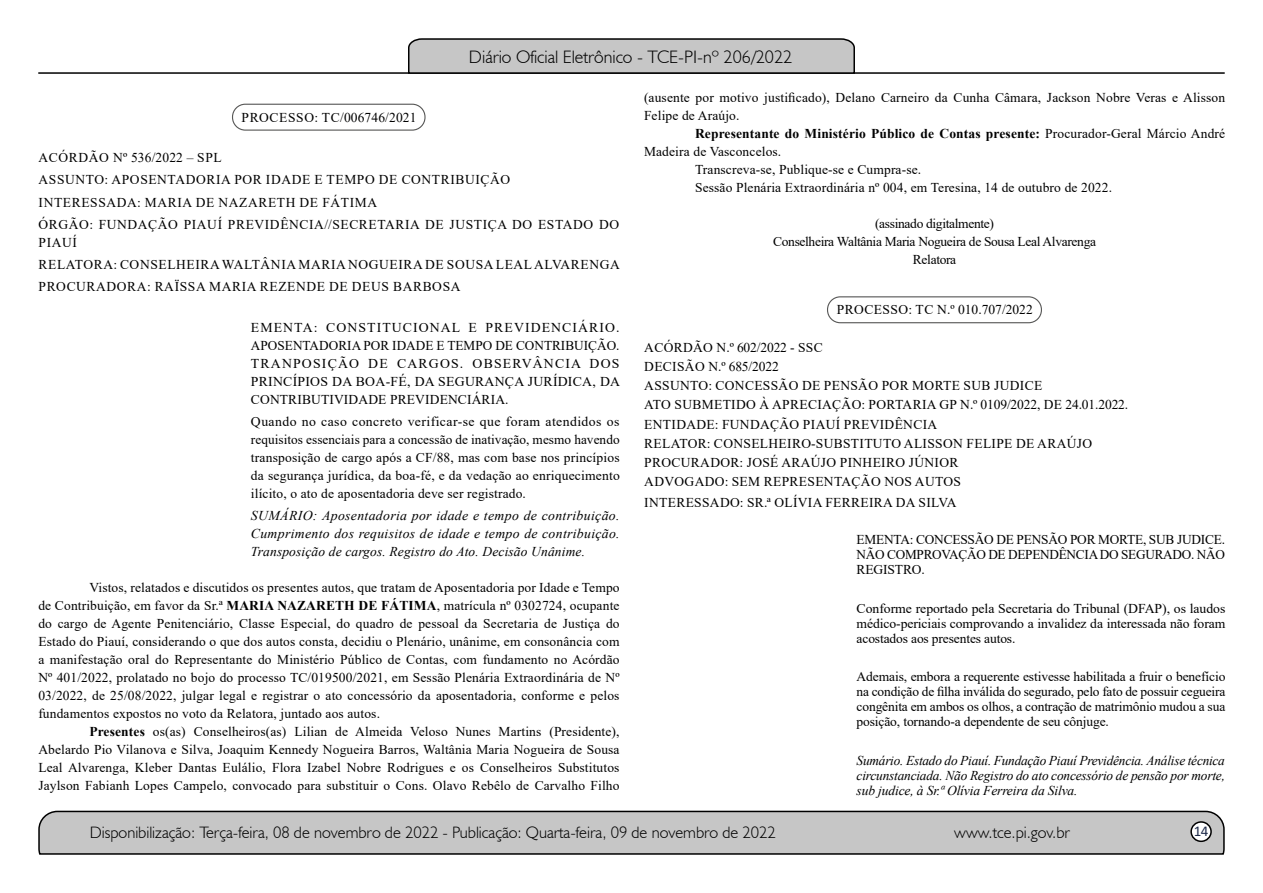
<style>
.page{position:relative;width:1263px;height:893px;background:#fff}
.page>*{position:absolute;margin:0;border:0;box-sizing:border-box;transform-origin:0 0}
.t1{font:300 18px "Humanist 521 BT";color:#000}
.t2{font:300 16.5px "Humanist 521 BT";color:#000}
.t3{font:15px "Calibri";color:#212d4c}
.t4{font:13.5px/18px "Times New Roman";letter-spacing:.01em;color:#000;text-align:justify}
.t5{font:italic 13.5px/18px "Times New Roman";letter-spacing:-.01em;color:#000;text-align:justify}
.t6{font:13.5px/22.2px "Times New Roman";letter-spacing:.045em;color:#000}
.t7{font:13.5px/18px "Times New Roman";letter-spacing:-.025em;color:#000;text-align:center}
.t8{font:700 13.5px "Times New Roman";letter-spacing:.01em;color:#000}
.t9{font:13.5px "Times New Roman";letter-spacing:.035em;color:#000}
.t10{font:13.5px "Times New Roman";letter-spacing:.03em;color:#000}
.s1{font-weight:700}
.s2{font-weight:400}
</style>
<div class="page">
<svg style="left:38px;top:810px;width:1187px;height:45px"></svg>
<div style="left:1191px;top:822px;width:20px;height:19px;background:#fff;border-radius:50%"></div>
<div style="left:1190px;top:821px;width:22px;height:21px;border:2px solid #000;border-radius:50%"></div>
<hr style="left:38px;top:72px;width:1187px;height:2px;background:#000">
<svg style="left:407px;top:38px;width:449px;height:36px"></svg>
<div style="left:232px;top:104px;width:194px;height:27px;border:1px solid #575756;border-radius:13px"></div>
<div style="left:827px;top:296px;width:215px;height:27px;border:1px solid #575756;border-radius:13px"></div>
<h1 class="t1" style="left:469px;top:46px;width:325px">Diário Oficial Eletrônico - TCE-PI-nº 206/2022</h1>
<p class="t10" style="left:242px;top:108px;width:177px">PROCESSO: TC/006746/2021</p>
<p class="t6" style="left:39px;top:146px;width:582px">ACÓRDÃO Nº 536/2022 – SPL<br>ASSUNTO: APOSENTADORIA POR IDADE E TEMPO DE CONTRIBUIÇÃO<br>INTERESSADA: MARIA DE NAZARETH DE FÁTIMA<br>ÓRGÃO: FUNDAÇÃO PIAUÍ PREVIDÊNCIA//SECRETARIA DE JUSTIÇA DO ESTADO DO</p>
<p class="t6" style="left:39px;top:231px;width:583px">PIAUÍ<br>RELATORA: CONSELHEIRA WALTÂNIA MARIA NOGUEIRA DE SOUSA LEAL ALVARENGA<br>PROCURADORA: RAÏSSA MARIA REZENDE DE DEUS BARBOSA</p>
<p class="t4" style="left:251px;top:318px;width:371px">EMENTA: CONSTITUCIONAL E PREVIDENCIÁRIO.<br>APOSENTADORIA POR IDADE E TEMPO DE CONTRIBUIÇÃO.<br>TRANPOSIÇÃO DE CARGOS. OBSERVÂNCIA DOS PRINCÍPIOS DA BOA-FÉ, DA SEGURANÇA JURÍDICA, DA CONTRIBUTIVIDADE PREVIDENCIÁRIA.</p>
<p class="t4" style="left:251px;top:412px;width:370px">Quando no caso concreto verificar-se que foram atendidos os requisitos essenciais para a concessão de inativação, mesmo havendo transposição de cargo após a CF/88, mas com base nos princípios da segurança jurídica, da boa-fé, e da vedação ao enriquecimento ilícito, o ato de aposentadoria deve ser registrado.</p>
<p class="t5" style="left:251px;top:506px;width:370px">SUMÁRIO: Aposentadoria por idade e tempo de contribuição.<br>Cumprimento dos requisitos de idade e tempo de contribuição.<br>Transposição de cargos. Registro do Ato. Decisão Unânime.</p>
<p class="t4" style="left:38px;top:578px;width:583px;text-indent:51px">Vistos, relatados e discutidos os presentes autos, que tratam de Aposentadoria por Idade e Tempo de Contribuição, em favor da Sr.ª <span class="s1">MARIA NAZARETH DE FÁTIMA</span>, matrícula nº 0302724, ocupante do cargo de Agente Penitenciário, Classe Especial, do quadro de pessoal da Secretaria de Justiça do Estado do Piauí, considerando o que dos autos consta, decidiu o Plenário, unânime, em consonância com a manifestação oral do Representante do Ministério Público de Contas, com fundamento no Acórdão Nº 401/2022, prolatado no bojo do processo TC/019500/2021, em Sessão Plenária Extraordinária de Nº 03/2022, de 25/08/2022, julgar legal e registrar o ato concessório da aposentadoria, conforme e pelos fundamentos expostos no voto da Relatora, juntado aos autos.</p>
<p class="t4" style="left:38px;top:722px;width:583px;text-indent:51px"><span class="s1">Presentes</span> os(as) Conselheiros(as) Lilian de Almeida Veloso Nunes Martins (Presidente), Abelardo Pio Vilanova e Silva, Joaquim Kennedy Nogueira Barros, Waltânia Maria Nogueira de Sousa Leal Alvarenga, Kleber Dantas Eulálio, Flora Izabel Nobre Rodrigues e os Conselheiros Substitutos Jaylson Fabianh Lopes Campelo, convocado para substituir o Cons. Olavo Rebêlo de Carvalho Filho</p>
<p class="t4" style="left:644px;top:88px;width:583px">(ausente por motivo justificado), Delano Carneiro da Cunha Câmara, Jackson Nobre Veras e Alisson<br>Felipe de Araújo.</p>
<p class="t8" style="left:695px;top:123px;width:532px">Representante do Ministério Público de Contas presente: <span class="s2">Procurador-Geral Márcio André</span></p>
<p class="t4" style="left:644px;top:142px;width:139px">Madeira de Vasconcelos.</p>
<p class="t4" style="left:695px;top:160px;width:228px">Transcreva-se, Publique-se e Cumpra-se.</p>
<p class="t4" style="left:695px;top:178px;width:419px">Sessão Plenária Extraordinária nº 004, em Teresina, 14 de outubro de 2022.</p>
<p class="t7" style="left:773px;top:214px;width:324px">(assinado digitalmente)<br>Conselheira Waltânia Maria Nogueira de Sousa Leal Alvarenga<br>Relatora</p>
<p class="t9" style="left:837px;top:300px;width:198px">PROCESSO: TC N.º 010.707/2022</p>
<p class="t4" style="left:644px;top:337px;width:485px;line-height:19.2px;text-align:left">ACÓRDÃO N.º 602/2022 - SSC<br>DECISÃO N.º 685/2022<br>ASSUNTO: CONCESSÃO DE PENSÃO POR MORTE SUB JUDICE<br>ATO SUBMETIDO À APRECIAÇÃO: PORTARIA GP N.º 0109/2022, DE 24.01.2022.<br>ENTIDADE: FUNDAÇÃO PIAUÍ PREVIDÊNCIA<br>RELATOR: CONSELHEIRO-SUBSTITUTO ALISSON FELIPE DE ARAÚJO PROCURADOR: JOSÉ ARAÚJO PINHEIRO JÚNIOR<br>ADVOGADO: SEM REPRESENTAÇÃO NOS AUTOS</p>
<p class="t4" style="left:644px;top:493px;width:314px">INTERESSADO: SR.ª OLÍVIA FERREIRA DA SILVA</p>
<p class="t4" style="left:857px;top:532px;width:370px;line-height:15px">EMENTA: CONCESSÃO DE PENSÃO POR MORTE, SUB JUDICE.<br>NÃO COMPROVAÇÃO DE DEPENDÊNCIA DO SEGURADO. NÃO REGISTRO.</p>
<p class="t4" style="left:857px;top:600px;width:370px;line-height:15px">Conforme reportado pela Secretaria do Tribunal (DFAP), os laudos médico-periciais comprovando a invalidez da interessada não foram acostados aos presentes autos.</p>
<p class="t4" style="left:857px;top:669px;width:370px;line-height:15px">Ademais, embora a requerente estivesse habilitada a fruir o benefício na condição de filha inválida do segurado, pelo fato de possuir cegueira congênita em ambos os olhos, a contração de matrimônio mudou a sua posição, tornando-a dependente de seu cônjuge.</p>
<p class="t5" style="left:857px;top:752px;width:370px;line-height:15px">Sumário. Estado do Piauí. Fundação Piauí Previdência. Análise técnica circunstanciada. Não Registro do ato concessório de pensão por morte, sub judice, à Sr.ª Olívia Ferreira da Silva.</p>
<p class="t2" style="left:90px;top:822px;width:688px">Disponibilização: Terça-feira, 08 de novembro de 2022 - Publicação: Quarta-feira, 09 de novembro de 2022</p>
<p class="t2" style="left:954px;top:822px;width:117px">www.tce.pi.gov.br</p>
<p class="t3" style="left:1194px;top:821px;width:16px">14</p>
</div>
